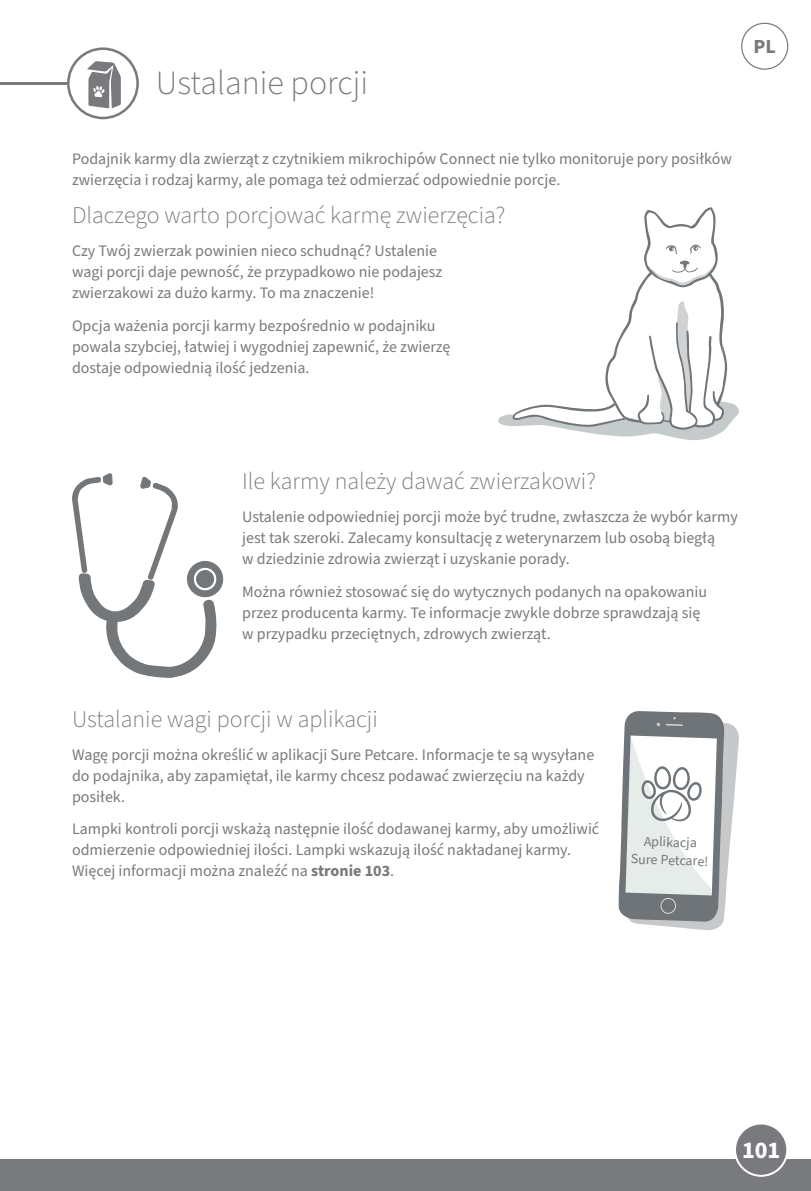
<style>
.page{position:relative;width:811px;height:1191px;background:#fff}
.page>*{position:absolute;margin:0;border:0;box-sizing:border-box;transform-origin:0 0}
.Heading_1__TOC_Inden{font:300 34px "Source Sans Pro";color:#787a7d}
.Heading_4{font:300 24px "Source Sans Pro";color:#787a7d}
.t1{font:700 24px "Source Sans Pro";color:#fff}
.t2{font:700 20px "Source Sans Pro";color:#787a7d}
.Body_Text_8_0{font:16px/21px "Source Sans Pro";color:#787a7d}
.Caption_7_center{font:14px/18px "Source Sans Pro";color:#787a7d;text-align:center}
.s1{font-weight:700}
</style>
<div class="page">
<hr style="left:0;top:82px;width:67px;height:3px;background:#787a7d">
<div style="left:67px;top:47px;width:72px;height:72px;border:3px solid #787a7d;border-radius:50%"></div>
<div style="left:0;top:1159px;width:811px;height:32px;background:#787a7d"></div>
<div style="left:741px;top:23px;width:47px;height:47px;border:1px solid #787a7d;border-radius:50%"></div>
<div style="left:735px;top:1123px;width:52px;height:52px;background:#787a7d;border-radius:50%"></div>
<div style="left:734px;top:1122px;width:54px;height:54px;border:2px solid #fff;border-radius:50%"></div>
<svg style="left:87px;top:61px;width:34px;height:47px"></svg>
<svg style="left:498px;top:207px;width:241px;height:233px"></svg>
<svg style="left:72px;top:473px;width:152px;height:205px"></svg>
<svg style="left:618px;top:711px;width:121px;height:219px"></svg>
<p class="Heading_1__TOC_Inden" style="left:156px;top:60px;width:214px">Ustalanie porcji</p>
<p class="Body_Text_8_0" style="left:72px;top:148px;width:661px">Podajnik karmy dla zwierząt z czytnikiem mikrochipów Connect nie tylko monitoruje pory posiłków zwierzęcia i rodzaj karmy, ale pomaga też odmierzać odpowiednie porcje.</p>
<p class="Heading_4" style="left:72px;top:199px;width:435px">Dlaczego warto porcjować karmę zwierzęcia?</p>
<p class="Body_Text_8_0" style="left:72px;top:241px;width:372px">Czy Twój zwierzak powinien nieco schudnąć? Ustalenie wagi porcji daje pewność, że przypadkowo nie podajesz zwierzakowi za dużo karmy. To ma znaczenie!</p>
<p class="Body_Text_8_0" style="left:72px;top:315px;width:380px">Opcja ważenia porcji karmy bezpośrednio w podajniku powala szybciej, łatwiej i wygodniej zapewnić, że zwierzę dostaje odpowiednią ilość jedzenia.</p>
<p class="t2" style="left:753px;top:32px;width:24px">PL</p>
<p class="Heading_4" style="left:242px;top:465px;width:355px">Ile karmy należy dawać zwierzakowi?</p>
<p class="Body_Text_8_0" style="left:242px;top:507px;width:497px">Ustalenie odpowiedniej porcji może być trudne, zwłaszcza że wybór karmy jest tak szeroki. Zalecamy konsultację z weterynarzem lub osobą biegłą<br>w dziedzinie zdrowia zwierząt i uzyskanie porady.</p>
<p class="Body_Text_8_0" style="left:242px;top:581px;width:466px">Można również stosować się do wytycznych podanych na opakowaniu przez producenta karmy. Te informacje zwykle dobrze sprawdzają się w przypadku przeciętnych, zdrowych zwierząt.</p>
<p class="Heading_4" style="left:72px;top:703px;width:307px">Ustalanie wagi porcji w aplikacji</p>
<p class="Body_Text_8_0" style="left:72px;top:744px;width:524px">Wagę porcji można określić w aplikacji Sure Petcare. Informacje te są wysyłane do podajnika, aby zapamiętał, ile karmy chcesz podawać zwierzęciu na każdy posiłek.</p>
<p class="Body_Text_8_0" style="left:72px;top:819px;width:529px">Lampki kontroli porcji wskażą następnie ilość dodawanej karmy, aby umożliwić odmierzenie odpowiedniej ilości. Lampki wskazują ilość nakładanej karmy.<br>Więcej informacji można znaleźć na <span class="s1">stronie 103</span>.</p>
<p class="Caption_7_center" style="left:632px;top:832px;width:79px;rotate:2deg">Aplikacja<br>Sure Petcare!</p>
<h2 class="t1" style="left:742px;top:1133px;width:40px">101</h2>
</div>
